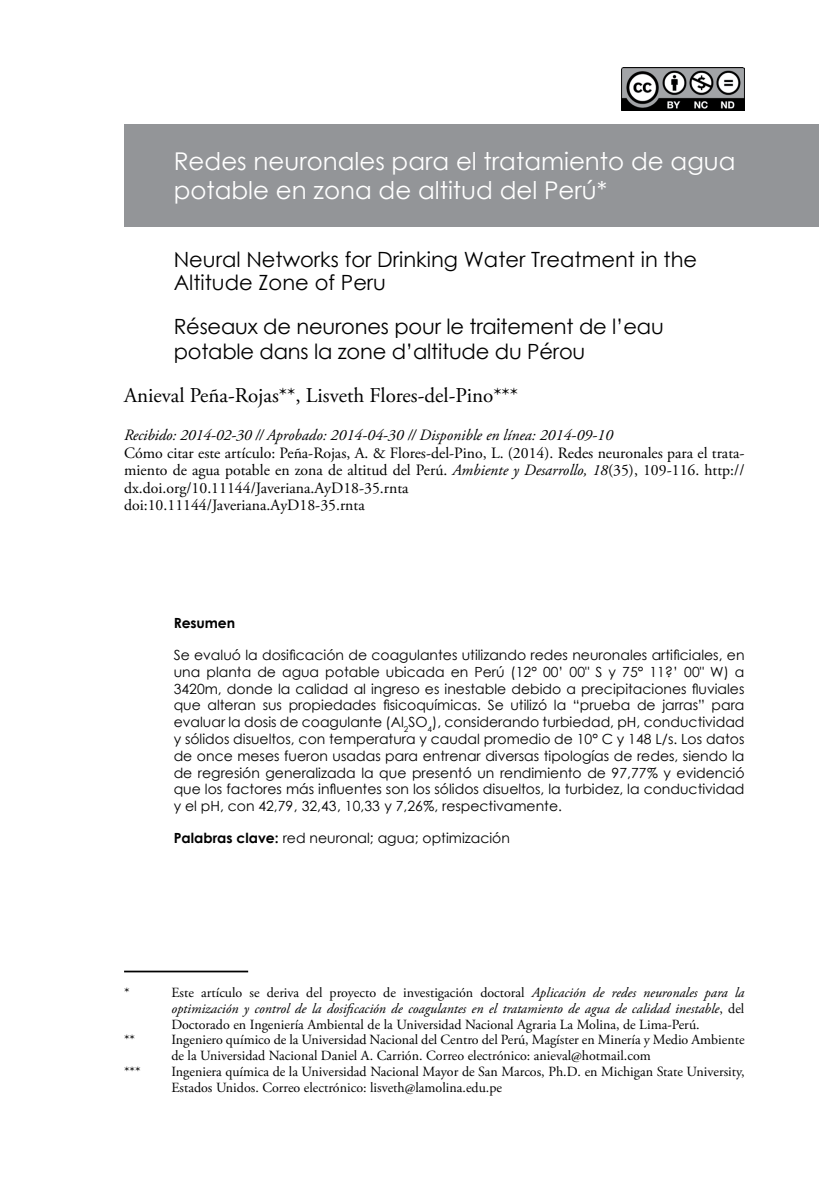
<style>
.page{position:relative;width:819px;height:1191px;background:#fff}
.page>*{position:absolute;margin:0;border:0;box-sizing:border-box;transform-origin:0 0}
.t1{font:24.5px/29.4px "Century Gothic";color:#fff}
.t2{font:21px/22.8px "Century Gothic";letter-spacing:-.005em;color:#000}
.t3{font:21px "Adobe Garamond Pro";letter-spacing:-.01em;color:#000}
.t4{font:15.75px/17.5px "Adobe Garamond Pro";color:#000}
.t5{font:italic 15.75px "Adobe Garamond Pro";color:#000}
.t6{font:14px/16.8px "Century Gothic";color:#000;text-align:justify}
.t7{font:14px/15.8px "Adobe Garamond Pro";letter-spacing:-.005em;color:#000}
.t8{font:700 14px "Century Gothic";letter-spacing:-.01em;color:#000}
.s1{font-style:italic}
.s2{font-weight:700}
</style>
<div class="page">
<div style="left:124px;top:124px;width:695px;height:103px;background:#939598"></div>
<img style="left:621px;top:68px;width:123px;height:43px">
<hr style="left:124px;top:970px;width:124px;height:2px;background:#000">
<h1 class="t1" style="left:174px;top:146px;width:563px">Redes neuronales para el tratamiento de agua potable en zona de altitud del Perú*</h1>
<h2 class="t2" style="left:174px;top:248px;width:525px">Neural Networks for Drinking Water Treatment in the<br>Altitude Zone of Peru</h2>
<h2 class="t2" style="left:174px;top:314px;width:491px;line-height:24.5px">Réseaux de neurones pour le traitement de l’eau potable dans la zone d’altitude du Pérou</h2>
<h2 class="t3" style="left:124px;top:382px;width:395px">Anieval Peña-Rojas**, Lisveth Flores-del-Pino***</h2>
<p class="t5" style="left:124px;top:426px;width:490px">Recibido: 2014-02-30 // Aprobado: 2014-04-30 // Disponible en línea: 2014-09-10</p>
<p class="t4" style="left:124px;top:445px;width:622px">Cómo citar este artículo: Peña-Rojas, A. &amp; Flores-del-Pino, L. (2014). Redes neuronales para el trata&shy;miento de agua potable en zona de altitud del Perú. <span class="s1">Ambiente y Desarrollo, 18</span>(35), 109-116. http:// dx.doi.org/10.11144/Javeriana.AyD18-35.rnta<br>doi:10.11144/Javeriana.AyD18-35.rnta</p>
<p class="t8" style="left:174px;top:612px;width:63px">Resumen</p>
<p class="t6" style="left:174px;top:646px;width:572px">Se evaluó la dosificación de coagulantes utilizando redes neuronales artificiales, en una planta de agua potable ubicada en Perú (12° 00’ 00" S y 75° 11?’ 00" W) a 3420m, donde la calidad al ingreso es inestable debido a precipitaciones fluviales que alteran sus propiedades fisicoquímicas. Se utilizó la “prueba de jarras” para evaluar la dosis de coagulante (Al<sub>2</sub>SO<sub>4</sub>), considerando turbiedad, pH, conductividad y sólidos disueltos, con temperatura y caudal promedio de 10° C y 148 L/s. Los datos de once meses fueron usadas para entrenar diversas tipologías de redes, siendo la de regresión generalizada la que presentó un rendimiento de 97,77% y evidenció que los factores más influentes son los sólidos disueltos, la turbidez, la conductividad y el pH, con 42,79, 32,43, 10,33 y 7,26%, respectivamente.</p>
<p class="t6" style="left:174px;top:829px;width:337px"><span class="s2">Palabras clave:</span> red neuronal; agua; optimización</p>
<p class="t7" style="left:124px;top:985px;width:7px">*</p>
<p class="t7" style="left:171px;top:985px;width:574px;text-align:justify">Este artículo se deriva del proyecto de investigación doctoral <span class="s1">Aplicación de redes neuronales para la optimización y control de la dosificación de coagulantes en el tratamiento de agua de calidad inestable</span>, del Doctorado en Ingeniería Ambiental de la Universidad Nacional Agraria La Molina, de Lima-Perú.</p>
<p class="t7" style="left:124px;top:1032px;width:13px">**</p>
<p class="t7" style="left:171px;top:1032px;width:574px">Ingeniero químico de la Universidad Nacional del Centro del Perú, Magíster en Minería y Medio Ambiente de la Universidad Nacional Daniel A. Carrión. Correo electrónico: anieval@hotmail.com</p>
<p class="t7" style="left:124px;top:1064px;width:18px">***</p>
<p class="t7" style="left:171px;top:1064px;width:574px">Ingeniera química de la Universidad Nacional Mayor de San Marcos, Ph.D. en Michigan State University,<br>Estados Unidos. Correo electrónico: lisveth@lamolina.edu.pe</p>
</div>
